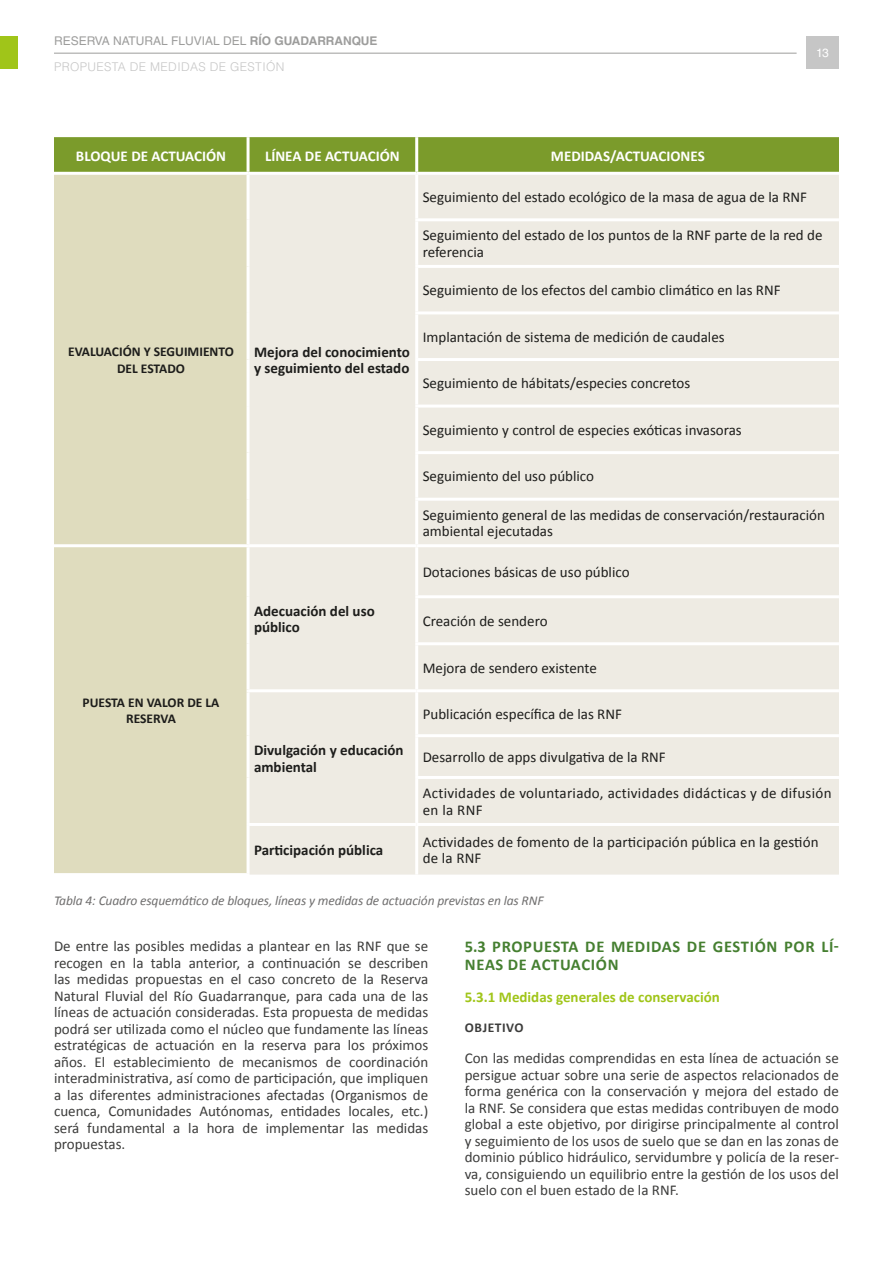
<style>
.page{position:relative;width:893px;height:1263px;background:#fff}
.page>*{position:absolute;margin:0;border:0;box-sizing:border-box;transform-origin:0 0}
._1_1_Verde_Oscuro{font:700 16.5px/18.1px "Calibri";letter-spacing:.04em;color:#457f30}
.Texto{font:15px/16.5px "Calibri";color:#3c3c3b;text-align:justify}
.t1{font:15px/16.5px "Calibri";color:#1d1d1b}
.t2{font:700 15px/16.5px "Calibri";color:#1d1d1b}
.t3{font:15px/16.5px "Calibri";letter-spacing:.02em;color:#1d1d1b}
.t4{font:700 15px "Calibri";color:#fff}
._1_1_1Subapartado{font:700 15px "Calibri";color:#a0c519}
.t5{font:italic 13.5px "Calibri";letter-spacing:-.01em;color:#706f6f}
.t6{font:700 13.5px/16.2px "Calibri";color:#1d1d1b;text-align:center}
.Nivel4{font:700 13.5px "Calibri";letter-spacing:.04em;color:#3c3c3b}
.t7{font:300 12px/26px "Helvetica LT Std";letter-spacing:.03em;color:#c6c6c6}
.t8{font:12px "Helvetica LT Std";color:#fff}
.s1{font-weight:400;color:#9d9d9c}
.s2{font-weight:700;color:#9d9d9c}
</style>
<div class="page">
<hr style="left:54px;top:53px;width:743px;height:1px;background:#9d9d9c">
<div style="left:0;top:36px;width:18px;height:33px;background:#a0c519"></div>
<div style="left:806px;top:36px;width:33px;height:33px;background:#c6c6c6"></div>
<div style="left:54px;top:137px;width:785px;height:35px;background:#7b9b2b"></div>
<div style="left:54px;top:175px;width:193px;height:698px;background:#dfdcbe"></div>
<div style="left:250px;top:175px;width:589px;height:699px;background:#eeebe3"></div>
<hr style="left:247px;top:137px;width:3px;height:35px;background:#fff">
<hr style="left:415px;top:137px;width:3px;height:35px;background:#fff">
<hr style="left:415px;top:175px;width:3px;height:43px;background:#fff">
<hr style="left:415px;top:218px;width:424px;height:3px;background:#fff">
<hr style="left:415px;top:221px;width:3px;height:44px;background:#fff">
<hr style="left:415px;top:265px;width:424px;height:3px;background:#fff">
<hr style="left:415px;top:268px;width:3px;height:43px;background:#fff">
<hr style="left:415px;top:311px;width:424px;height:3px;background:#fff">
<hr style="left:415px;top:314px;width:3px;height:44px;background:#fff">
<hr style="left:415px;top:358px;width:424px;height:3px;background:#fff">
<hr style="left:415px;top:361px;width:3px;height:44px;background:#fff">
<hr style="left:415px;top:405px;width:424px;height:3px;background:#fff">
<hr style="left:415px;top:408px;width:3px;height:43px;background:#fff">
<hr style="left:415px;top:451px;width:424px;height:3px;background:#fff">
<hr style="left:415px;top:454px;width:3px;height:44px;background:#fff">
<hr style="left:415px;top:498px;width:424px;height:3px;background:#fff">
<hr style="left:415px;top:501px;width:3px;height:43px;background:#fff">
<hr style="left:54px;top:544px;width:194px;height:3px;background:#fff">
<hr style="left:248px;top:544px;width:169px;height:3px;background:#fff">
<hr style="left:417px;top:544px;width:422px;height:3px;background:#fff">
<hr style="left:415px;top:547px;width:3px;height:48px;background:#fff">
<hr style="left:415px;top:595px;width:424px;height:3px;background:#fff">
<hr style="left:415px;top:598px;width:3px;height:44px;background:#fff">
<hr style="left:415px;top:642px;width:424px;height:3px;background:#fff">
<hr style="left:415px;top:645px;width:3px;height:44px;background:#fff">
<hr style="left:247px;top:689px;width:170px;height:3px;background:#fff">
<hr style="left:417px;top:689px;width:422px;height:3px;background:#fff">
<hr style="left:415px;top:692px;width:3px;height:42px;background:#fff">
<hr style="left:415px;top:734px;width:424px;height:3px;background:#fff">
<hr style="left:415px;top:737px;width:3px;height:39px;background:#fff">
<hr style="left:415px;top:776px;width:424px;height:3px;background:#fff">
<hr style="left:415px;top:779px;width:3px;height:44px;background:#fff">
<hr style="left:247px;top:823px;width:170px;height:3px;background:#fff">
<hr style="left:417px;top:823px;width:422px;height:3px;background:#fff">
<hr style="left:415px;top:826px;width:3px;height:48px;background:#fff">
<p class="t7" style="left:54px;top:27px;width:325px"><span class="s1">RESERVA NATURAL FLUVIAL DEL</span> <span class="s2">RÍO GUADARRANQUE<br></span>PROPUESTA DE MEDIDAS DE GESTIÓN</p>
<p class="t4" style="left:76px;top:145px;width:152px">BLOQUE DE ACTUACIÓN</p>
<p class="t4" style="left:265px;top:145px;width:136px">LÍNEA DE ACTUACIÓN</p>
<p class="t4" style="left:551px;top:145px;width:155px">MEDIDAS/ACTUACIONES</p>
<p class="t8" style="left:816px;top:46px;width:14px">13</p>
<p class="t6" style="left:68px;top:343px;width:167px">EVALUACIÓN Y SEGUIMIENTO<br>DEL ESTADO</p>
<p class="t2" style="left:254px;top:343px;width:157px">Mejora del conocimiento y seguimiento del estado</p>
<p class="t6" style="left:83px;top:694px;width:138px">PUESTA EN VALOR DE LA<br>RESERVA</p>
<p class="t2" style="left:254px;top:602px;width:122px">Adecuación del uso público</p>
<p class="t2" style="left:254px;top:741px;width:151px">Divulgación y educación ambiental</p>
<p class="t1" style="left:423px;top:189px;width:386px">Seguimiento del estado ecológico de la masa de agua de la RNF</p>
<p class="t1" style="left:423px;top:227px;width:401px">Seguimiento del estado de los puntos de la RNF parte de la red de referencia</p>
<p class="t1" style="left:423px;top:282px;width:359px">Seguimiento de los efectos del cambio climático en las RNF</p>
<p class="t1" style="left:423px;top:328px;width:303px">Implantación de sistema de medición de caudales</p>
<p class="t1" style="left:423px;top:375px;width:269px">Seguimiento de hábitats/especies concretos</p>
<p class="t1" style="left:423px;top:421px;width:321px">Seguimiento y control de especies exóticas invasoras</p>
<p class="t1" style="left:423px;top:468px;width:173px">Seguimiento del uso público</p>
<p class="t1" style="left:423px;top:506px;width:404px">Seguimiento general de las medidas de conservación/restauración ambiental ejecutadas</p>
<p class="t1" style="left:423px;top:563px;width:208px">Dotaciones básicas de uso público</p>
<p class="t1" style="left:423px;top:612px;width:126px">Creación de sendero</p>
<p class="t1" style="left:423px;top:659px;width:176px">Mejora de sendero existente</p>
<p class="t1" style="left:423px;top:705px;width:201px">Publicación específica de las RNF</p>
<p class="t1" style="left:423px;top:748px;width:245px">Desarrollo de apps divulgativa de la RNF</p>
<p class="t3" style="left:423px;top:785px;width:410px">Actividades de voluntariado, actividades didácticas y de difusión en la RNF</p>
<p class="t2" style="left:254px;top:841px;width:131px">Participación pública</p>
<p class="t1" style="left:423px;top:833px;width:397px">Actividades de fomento de la participación pública en la gestión de la RNF</p>
<p class="t5" style="left:54px;top:891px;width:491px">Tabla 4: Cuadro esquemático de bloques, líneas y medidas de actuación previstas en las RNF</p>
<p class="Texto" style="left:54px;top:937px;width:376px">De entre las posibles medidas a plantear en las RNF que se recogen en la tabla anterior, a continuación se describen las medidas propuestas en el caso concreto de la Reserva Natural Fluvial del Río Guadarranque, para cada una de las líneas de actuación consideradas. Esta propuesta de medidas podrá ser utilizada como el núcleo que fundamente las líneas estratégicas de actuación en la reserva para los próximos años. El establecimiento de mecanismos de coordinación interadministrativa, así como de participación, que impliquen a las diferentes administraciones afectadas (Organismos de cuenca, Comunidades Autónomas, entidades locales, etc.) será fundamental a la hora de implementar las medidas propuestas.</p>
<p class="_1_1_Verde_Oscuro" style="left:465px;top:937px;width:376px">5.3 PROPUESTA DE MEDIDAS DE GESTIÓN POR LÍ-<br>NEAS DE ACTUACIÓN</p>
<p class="_1_1_1Subapartado" style="left:465px;top:986px;width:257px">5.3.1 Medidas generales de conservación</p>
<p class="Nivel4" style="left:465px;top:1018px;width:60px">OBJETIVO</p>
<p class="Texto" style="left:465px;top:1049px;width:376px">Con las medidas comprendidas en esta línea de actuación se persigue actuar sobre una serie de aspectos relacionados de forma genérica con la conservación y mejora del estado de la RNF. Se considera que estas medidas contribuyen de modo global a este objetivo, por dirigirse principalmente al control y seguimiento de los usos de suelo que se dan en las zonas de dominio público hidráulico, servidumbre y policía de la reser&shy;va, consiguiendo un equilibrio entre la gestión de los usos del suelo con el buen estado de la RNF.</p>
</div>
